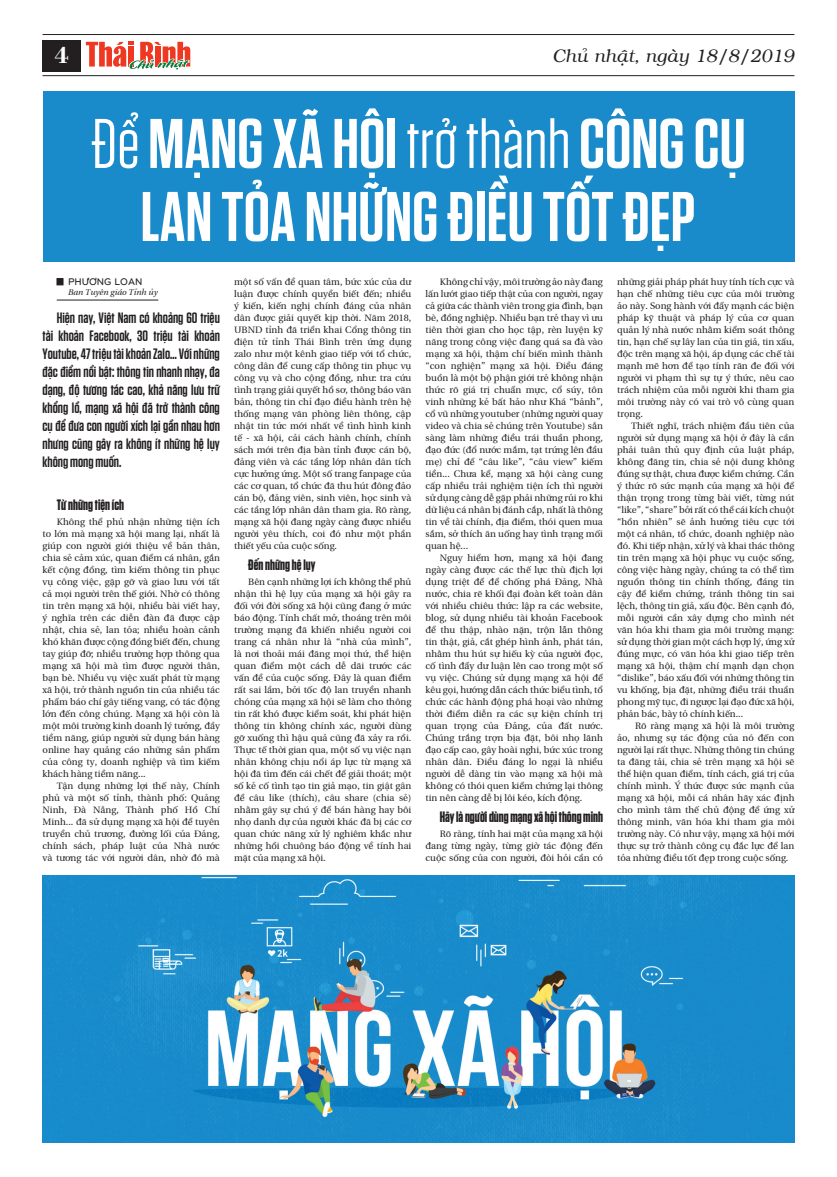
<style>
.page{position:relative;width:837px;height:1177px;background:#fff}
.page>*{position:absolute;margin:0;border:0;box-sizing:border-box;transform-origin:0 0}
.t1{font:600 70px/73px "SVN Tungsten";color:#fff;text-align:center}
.t2{font:24px "VNI Bodon Bold";color:#fff}
.t3{font:italic 18px "VNI";color:#231f20}
.t4{font:600 15px/18px "SVN Tungsten";color:#231f20;text-align:justify}
.t5{font:700 15px "SVN Tungsten";color:#231f20;scale:.9 1}
.t6{font:10px "UTM Bryant LG Bold";color:#231f20}
.t7{font:9.5px/12px "BHD utopia Long";color:#231f20;text-align:justify}
.t8{font:8.5px "BHD Utopia Italic long Italic";color:#231f20}
.s1{font-weight:400}
</style>
<div class="page">
<hr style="left:43px;top:34px;width:751px;height:1px;background:#231f20">
<hr style="left:43px;top:75px;width:751px;height:1px;background:#231f20">
<div style="left:43px;top:40px;width:38px;height:31px;background:#231f20"></div>
<svg style="left:86px;top:42px;width:105px;height:35px"></svg>
<div style="left:43px;top:91px;width:751px;height:170px;background:#198aca"></div>
<svg style="left:66px;top:299px;width:93px;height:2px"></svg>
<div style="left:57px;top:278px;width:6px;height:7px;background:#231f20;border:1px solid #231f20"></div>
<hr style="left:57px;top:300px;width:101px;height:1px;background:#231f20">
<img style="left:43px;top:875px;width:751px;height:267px">
<h2 class="t2" style="left:54px;top:37px;width:16px">4</h2>
<h3 class="t3" style="left:552px;top:43px;width:243px">Chuû nhaät, ngaøy 18/8/2019</h3>
<h1 class="t1" style="left:91px;top:104px;width:656px"><span class="s1">Để</span>mạng xã hội <span class="s1">trở thành</span>công cụ lan tỏa những điều tốt đẹp</h1>
<p class="t7" style="left:234px;top:275px;width:179px">một số vấn đề quan tâm, bức xúc của dư luận được chính quyền biết đến; nhiều ý kiến, kiến nghị chính đáng của nhân dân được giải quyết kịp thời. Năm 2018, UBND tỉnh đã triển khai Cổng thông tin điện tử tỉnh Thái Bình trên ứng dụng zalo như một kênh giao tiếp với tổ chức, công dân để cung cấp thông tin phục vụ công vụ và cho cộng đồng, như: tra cứu tình trạng giải quyết hồ sơ, thông báo văn bản, thông tin chỉ đạo điều hành trên hệ thống mạng văn phòng liên thông, cập nhật tin tức mới nhất về tình hình kinh tế - xã hội, cải cách hành chính, chính sách mới trên địa bàn tỉnh được cán bộ, đảng viên và các tầng lớp nhân dân tích cực hưởng ứng. Một số trang fanpage của các cơ quan, tổ chức đã thu hút đông đảo cán bộ, đảng viên, sinh viên, học sinh và các tầng lớp nhân dân tham gia. Rõ ràng, mạng xã hội đang ngày càng được nhiều người yêu thích, coi đó như một phần thiết yếu của cuộc sống.</p>
<h3 class="t5" style="left:248px;top:555px;width:76px">Đến những hệ lụy</h3>
<p class="t7" style="left:234px;top:575px;width:179px;text-indent:14px">Bên cạnh những lợi ích không thể phủ nhận thì hệ lụy của mạng xã hội gây ra đối với đời sống xã hội cũng đang ở mức báo động. Tính chất mở, thoáng trên môi trường mạng đã khiến nhiều người coi trang cá nhân như là “nhà của mình”, là nơi thoải mái đăng mọi thứ, thể hiện quan điểm một cách dễ dãi trước các vấn đề của cuộc sống. Đây là quan điểm rất sai lầm, bởi tốc độ lan truyền nhanh chóng của mạng xã hội sẽ làm cho thông tin rất khó được kiểm soát, khi phát hiện thông tin không chính xác, người dùng gỡ xuống thì hậu quả cũng đã xảy ra rồi.<br>Thực tế thời gian qua, một số vụ việc nạn nhân không chịu nổi áp lực từ mạng xã hội đã tìm đến cái chết để giải thoát; một số kẻ cố tình tạo tin giả mạo, tin giật gân để câu like (thích), câu share (chia sẻ) nhằm gây sự chú ý để bán hàng hay bôi nhọ danh dự của người khác đã bị các cơ quan chức năng xử lý nghiêm khắc như những hồi chuông báo động về tính hai mặt của mạng xã hội.</p>
<p class="t6" style="left:68px;top:274px;width:76px">PHƯƠNG LOAN</p>
<p class="t8" style="left:68px;top:284px;width:91px">Ban Tuyên giáo Tỉnh ủy</p>
<p class="t4" style="left:43px;top:308px;width:179px;text-indent:14px">Hiện nay, Việt Nam có khoảng 60 triệu tài khoản Facebook, 30 triệu tài khoản Youtube, 47 triệu tài khoản Zalo… Với những đặc điểm nổi bật: thông tin nhanh nhạy, đa dạng, độ tương tác cao, khả năng lưu trữ khổng lồ, mạng xã hội đã trở thành công cụ để đưa con người xích lại gần nhau hơn nhưng cũng gây ra không ít những hệ lụy không mong muốn.</p>
<p class="t7" style="left:425px;top:275px;width:179px;text-indent:14px">Không chỉ vậy, môi trường ảo này đang lấn lướt giao tiếp thật của con người, ngay cả giữa các thành viên trong gia đình, bạn bè, đồng nghiệp. Nhiều bạn trẻ thay vì ưu tiên thời gian cho học tập, rèn luyện kỹ năng trong công việc đang quá sa đà vào mạng xã hội, thậm chí biến mình thành “con nghiện” mạng xã hội. Điều đáng buồn là một bộ phận giới trẻ không nhận thức rõ giá trị chuẩn mực, cổ súy, tôn vinh những kẻ bất hảo như Khá “bảnh”, cổ vũ những youtuber (những người quay video và chia sẻ chúng trên Youtube) sẵn sàng làm những điều trái thuần phong, đạo đức (đổ nước mắm, tạt trứng lên đầu mẹ) chỉ để “câu like”, “câu view” kiếm tiền... Chưa kể, mạng xã hội càng cung cấp nhiều trải nghiệm tiện ích thì người sử dụng càng dễ gặp phải những rủi ro khi dữ liệu cá nhân bị đánh cắp, nhất là thông tin về tài chính, địa điểm, thói quen mua sắm, sở thích ăn uống hay tình trạng mối quan hệ...</p>
<p class="t7" style="left:425px;top:551px;width:179px;text-indent:14px">Nguy hiểm hơn, mạng xã hội đang ngày càng được các thế lực thù địch lợi dụng triệt để để chống phá Đảng, Nhà nước, chia rẽ khối đại đoàn kết toàn dân với nhiều chiêu thức: lập ra các website, blog, sử dụng nhiều tài khoản Facebook để thu thập, nhào nặn, trộn lẫn thông tin thật, giả, cắt ghép hình ảnh, phát tán, nhằm thu hút sự hiếu kỳ của người đọc, cố tình đẩy dư luận lên cao trong một số vụ việc. Chúng sử dụng mạng xã hội để kêu gọi, hướng dẫn cách thức biểu tình, tổ chức các hành động phá hoại vào những thời điểm diễn ra các sự kiện chính trị quan trọng của Đảng, của đất nước.<br>Chúng trắng trợn bịa đặt, bôi nhọ lãnh đạo cấp cao, gây hoài nghi, bức xúc trong nhân dân. Điều đáng lo ngại là nhiều người dễ dàng tin vào mạng xã hội mà không có thói quen kiểm chứng lại thông tin nên càng dễ bị lôi kéo, kích động.</p>
<h3 class="t5" style="left:439px;top:807px;width:183px">Hãy là người dùng mạng xã hội thông minh</h3>
<p class="t7" style="left:425px;top:827px;width:179px;text-indent:14px">Rõ ràng, tính hai mặt của mạng xã hội đang từng ngày, từng giờ tác động đến cuộc sống của con người, đòi hỏi cần có</p>
<p class="t7" style="left:617px;top:275px;width:179px">những giải pháp phát huy tính tích cực và hạn chế những tiêu cực của môi trường ảo này. Song hành với đẩy mạnh các biện pháp kỹ thuật và pháp lý của cơ quan quản lý nhà nước nhằm kiểm soát thông tin, hạn chế sự lây lan của tin giả, tin xấu, độc trên mạng xã hội, áp dụng các chế tài mạnh mẽ hơn để tạo tính răn đe đối với người vi phạm thì sự tự ý thức, nêu cao trách nhiệm của mỗi người khi tham gia môi trường này có vai trò vô cùng quan trọng.</p>
<p class="t7" style="left:617px;top:419px;width:179px;text-indent:14px">Thiết nghĩ, trách nhiệm đầu tiên của người sử dụng mạng xã hội ở đây là cần phải tuân thủ quy định của luật pháp, không đăng tin, chia sẻ nội dung không đúng sự thật, chưa được kiểm chứng. Cần ý thức rõ sức mạnh của mạng xã hội để thận trọng trong từng bài viết, từng nút “like”, “share” bởi rất có thể cái kích chuột “hồn nhiên” sẽ ảnh hưởng tiêu cực tới một cá nhân, tổ chức, doanh nghiệp nào đó. Khi tiếp nhận, xử lý và khai thác thông tin trên mạng xã hội phục vụ cuộc sống, công việc hàng ngày, chúng ta có thể tìm nguồn thông tin chính thống, đáng tin cậy để kiểm chứng, tránh thông tin sai lệch, thông tin giả, xấu độc. Bên cạnh đó, mỗi người cần xây dựng cho mình nét văn hóa khi tham gia môi trường mạng: sử dụng thời gian một cách hợp lý, ứng xử đúng mực, có văn hóa khi giao tiếp trên mạng xã hội, thậm chí mạnh dạn chọn “dislike”, báo xấu đối với những thông tin vu khống, bịa đặt, những điều trái thuần phong mỹ tục, đi ngược lại đạo đức xã hội, phản bác, bày tỏ chính kiến...</p>
<p class="t7" style="left:617px;top:719px;width:179px;text-indent:18px">Rõ ràng mạng xã hội là môi trường ảo, nhưng sự tác động của nó đến con người lại rất thực. Những thông tin chúng ta đăng tải, chia sẻ trên mạng xã hội sẽ thể hiện quan điểm, tính cách, giá trị của chính mình. Ý thức được sức mạnh của mạng xã hội, mỗi cá nhân hãy xác định cho mình tâm thế chủ động để ứng xử thông minh, văn hóa khi tham gia môi trường này. Có như vậy, mạng xã hội mới thực sự trở thành công cụ đắc lực để lan tỏa những điều tốt đẹp trong cuộc sống.</p>
<h3 class="t5" style="left:57px;top:495px;width:76px">Từ những tiện ích</h3>
<p class="t7" style="left:43px;top:515px;width:179px;text-indent:14px">Không thể phủ nhận những tiện ích to lớn mà mạng xã hội mang lại, nhất là giúp con người giới thiệu về bản thân, chia sẻ cảm xúc, quan điểm cá nhân, gắn kết cộng đồng, tìm kiếm thông tin phục vụ công việc, gặp gỡ và giao lưu với tất cả mọi người trên thế giới. Nhờ có thông tin trên mạng xã hội, nhiều bài viết hay, ý nghĩa trên các diễn đàn đã được cập nhật, chia sẻ, lan tỏa; nhiều hoàn cảnh khó khăn được cộng đồng biết đến, chung tay giúp đỡ; nhiều trường hợp thông qua mạng xã hội mà tìm được người thân, bạn bè. Nhiều vụ việc xuất phát từ mạng xã hội, trở thành nguồn tin của nhiều tác phẩm báo chí gây tiếng vang, có tác động lớn đến công chúng. Mạng xã hội còn là một môi trường kinh doanh lý tưởng, đầy tiềm năng, giúp người sử dụng bán hàng online hay quảng cáo những sản phẩm của công ty, doanh nghiệp và tìm kiếm khách hàng tiềm năng...</p>
<p class="t7" style="left:43px;top:779px;width:179px;text-indent:14px">Tận dụng những lợi thế này, Chính phủ và một số tỉnh, thành phố: Quảng Ninh, Đà Nẵng, Thành phố Hồ Chí Minh... đã sử dụng mạng xã hội để tuyên truyền chủ trương, đường lối của Đảng, chính sách, pháp luật của Nhà nước và tương tác với người dân, nhờ đó mà</p>
</div>
